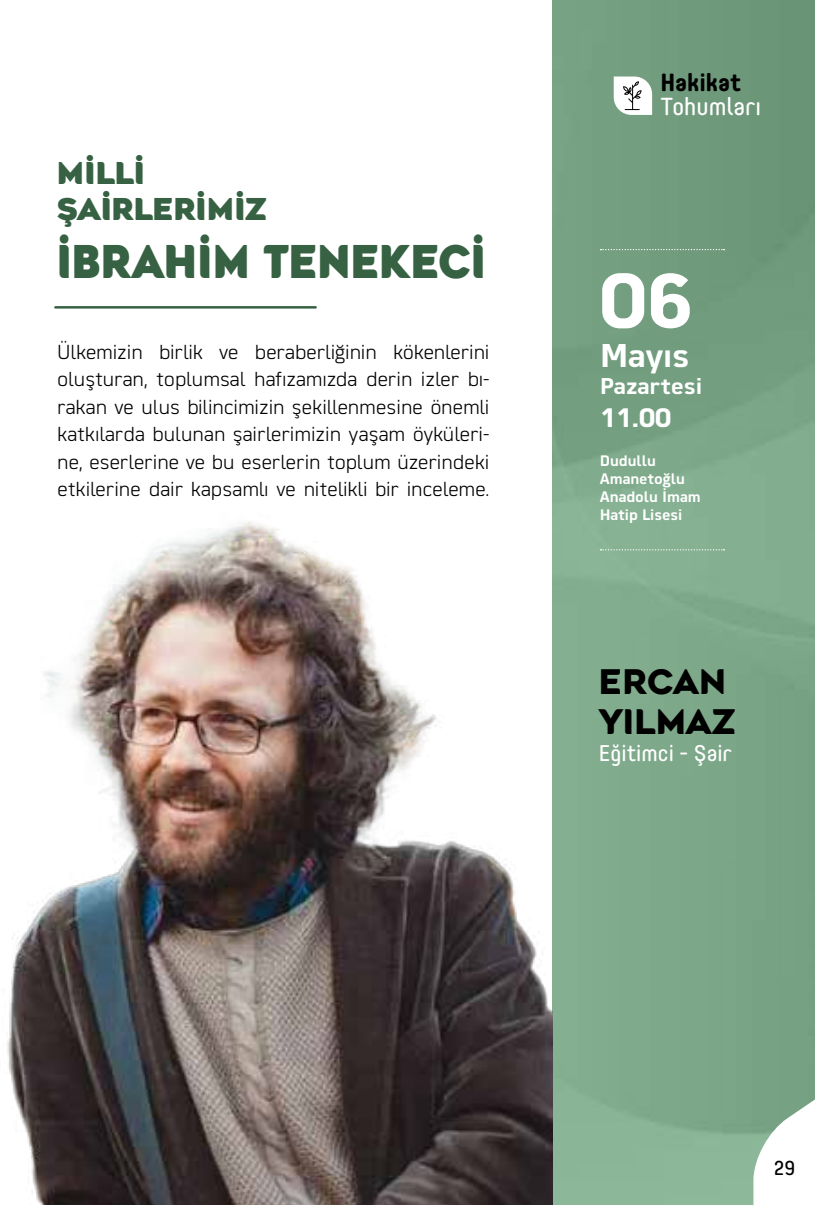
<style>
.page{position:relative;width:815px;height:1205px;background:#fff}
.page>*{position:absolute;margin:0;border:0;box-sizing:border-box;transform-origin:0 0}
.t1{font:600 80px "Martian B Thai";color:#fff}
.t2{font:900 45px "Agenor";color:#376143;scale:.91 1}
.t3{font:700 33.75px/40.5px "Agenor";color:#000}
.t4{font:600 32.5px "Martian B Thai";letter-spacing:-.015em;color:#fff}
.t5{font:900 30px/36px "Agenor";color:#376143}
.t6{font:600 27.5px "Martian B Thai";color:#fff}
.t7{font:24.5px "TR Core Mellow EG 45";color:#fff}
.t8{font:700 24.5px "TR Core Mellow EG 65";color:#000}
.t9{font:22.5px "TR Core Mellow EG 45";color:#fff}
.t10{font:600 22.5px "Martian B Thai";letter-spacing:-.005em;color:#fff}
.t11{font:300 20px/27.5px "Martian B Thai";letter-spacing:-.01em;color:#000;text-align:justify}
.t12{font:20px "TR Core Mellow EG 45";color:#000}
.t13{font:600 15px/18px "Martian B Thai";color:#fff;scale:.96 1}
</style>
<div class="page">
<div style="left:553px;top:0;width:262px;height:1205px;background:linear-gradient(to bottom,#719b7d,#86b092)"></div>
<img style="left:7px;top:400px;width:546px;height:805px">
<svg style="left:600px;top:549px;width:125px;height:1px"></svg>
<svg style="left:600px;top:249px;width:125px;height:1px"></svg>
<hr style="left:55px;top:306px;width:261px;height:3px;background:#376143">
<svg style="left:753px;top:1091px;width:62px;height:114px"></svg>
<svg style="left:614px;top:77px;width:38px;height:38px"></svg>
<h3 class="t5" style="left:57px;top:157px;width:212px">MI LLI<br>ŞAIRLERIMIZ</h3>
<h2 class="t2" style="left:57px;top:232px;width:473px">İBRAHİM TENEKECİ</h2>
<p class="t11" style="left:57px;top:336px;width:434px">Ülkemizin birlik ve beraberliğinin kökenlerini oluşturan, toplumsal hafızamızda derin izler bı&shy;rakan ve ulus bilincimizin şekillenmesine önemli katkılarda bulunan şairlerimizin yaşam öyküleri&shy;ne, eserlerine ve bu eserlerin toplum üzerindeki etkilerine dair kapsamlı ve nitelikli bir inceleme.</p>
<p class="t8" style="left:660px;top:64px;width:82px">Hakikat</p>
<p class="t7" style="left:660px;top:88px;width:102px">Tohumları</p>
<h1 class="t1" style="left:600px;top:233px;width:95px">06</h1>
<h3 class="t4" style="left:600px;top:328px;width:91px">Mayıs</h3>
<p class="t10" style="left:600px;top:367px;width:104px">Pazartesi</p>
<h3 class="t6" style="left:600px;top:394px;width:73px">11.00</h3>
<p class="t13" style="left:600px;top:450px;width:107px">Dudullu<br>Amanetoğlu<br>Anadolu İ mam<br>Hatip Lisesi</p>
<h3 class="t3" style="left:599px;top:663px;width:138px">ERCAN<br>YILMAZ</h3>
<p class="t9" style="left:599px;top:736px;width:135px">Eğitimci - Şair</p>
<p class="t12" style="left:774px;top:1152px;width:23px">29</p>
</div>
